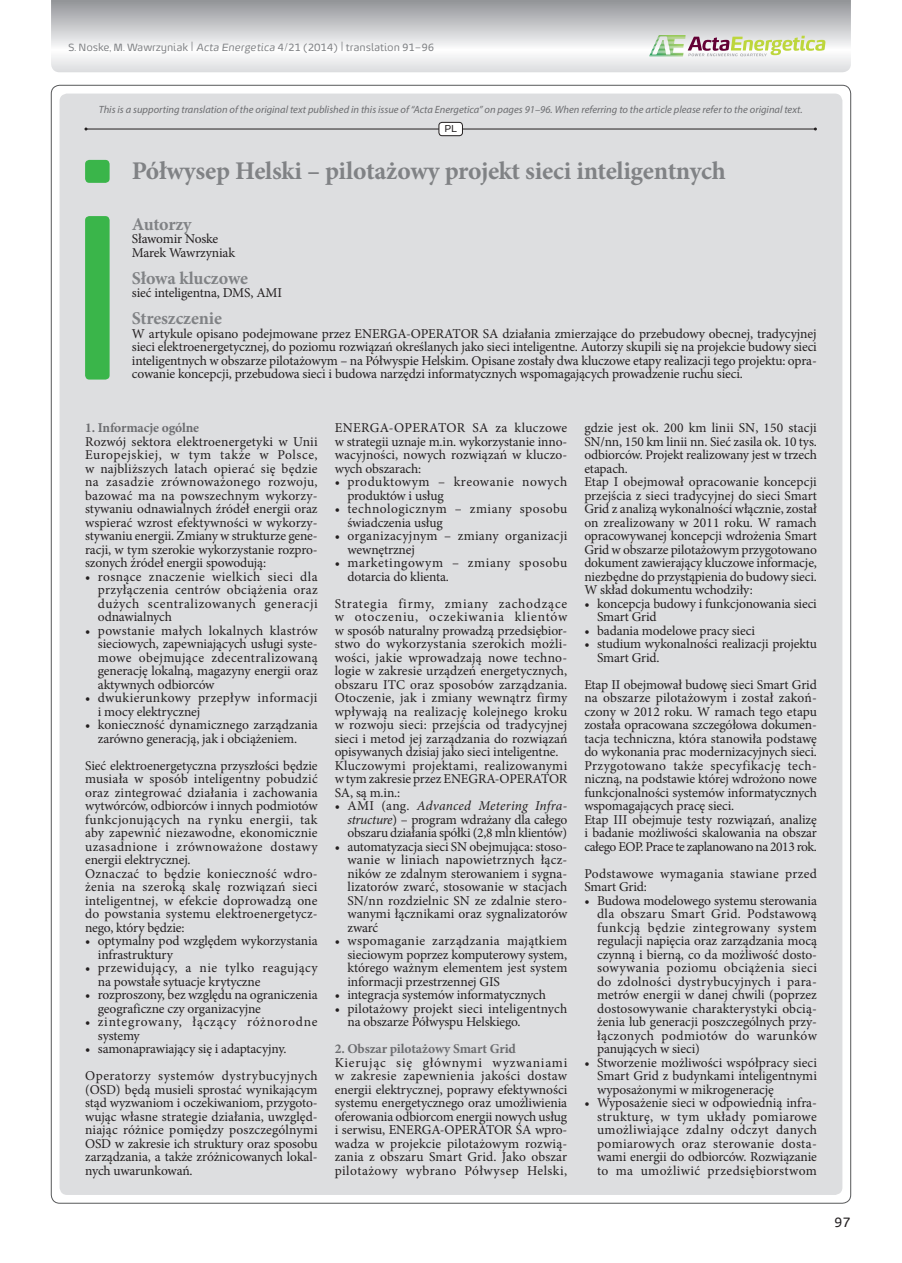
<style>
.page{position:relative;width:902px;height:1263px;background:#fff}
.page>*{position:absolute;margin:0;border:0;box-sizing:border-box;transform-origin:0 0}
.t1{font:700 25.5px "Minion Pro";letter-spacing:-.01em;color:#808285}
.t2{font:700 18px "Minion Pro";letter-spacing:-.01em;color:#808285}
.t3{font:13.5px/13.5px "Minion Pro";letter-spacing:-.005em;color:#231f20;text-align:justify}
.t4{font:13.5px/27px "Minion Pro";letter-spacing:.015em;color:#231f20}
.t5{font:13.5px/13.5px "Minion Pro";letter-spacing:.02em;color:#231f20}
.t6{font:13.5px/13.5px "Minion Pro";letter-spacing:.025em;color:#231f20}
.t7{font:13.5px/13.5px "Minion Pro";letter-spacing:.03em;color:#231f20}
.t8{font:13.5px/13.5px "Minion Pro";letter-spacing:.035em;color:#231f20}
.t9{font:700 13.5px "Minion Pro";letter-spacing:-.01em;color:#6c6d70}
.t10{font:13.5px/13.5px "Minion Pro";letter-spacing:.055em;color:#231f20}
.t11{font:13.5px "Energa";color:#231f20}
.t12{font:italic 10.5px "Myriad Pro";color:#6c6d70}
.t13{font:10.5px "Energa";letter-spacing:-.01em;color:#808285}
.t14{font:10.05px "Energa";color:#231f20}
.s1{font-size:13.5px}
.s2{font-style:italic}
</style>
<div class="page">
<div style="left:60px;top:94px;width:782px;height:1101px;background:#dddee0;border-radius:8px"></div>
<svg style="left:51px;top:0;width:799px;height:72px"></svg>
<svg style="left:649px;top:35px;width:176px;height:21px"></svg>
<div style="left:85px;top:160px;width:25px;height:23px;background:#3ab54a;border-radius:4px"></div>
<div style="left:85px;top:216px;width:25px;height:164px;background:#3ab54a;border-radius:4px"></div>
<hr style="left:86px;top:129px;width:729px;height:1px;background:#231f20">
<div style="left:439px;top:122px;width:23px;height:14px;background:#fff;border-radius:3px"></div>
<div style="left:438px;top:122px;width:25px;height:14px;border:1px solid #231f20;border-radius:3px"></div>
<p class="t13" style="left:68px;top:41px;width:367px">S. Noske, M. Wawrzyniak <span class="s1">|</span> <span class="s2">Acta Energetica</span> 4/21 (2014) <span class="s1">|</span> translation 91–96</p>
<p class="t12" style="left:99px;top:103px;width:705px">This is a supporting translation of the original text published in this issue of “Acta Energetica” on pages 91–96. When referring to the article please refer to the original text.</p>
<p class="t14" style="left:444px;top:122px;width:14px">PL</p>
<h1 class="t1" style="left:132px;top:153px;width:595px">Półwysep Helski – pilotażowy projekt sieci inteligentnych</h1>
<h2 class="t2" style="left:132px;top:211px;width:61px">Autorzy</h2>
<p class="t3" style="left:132px;top:232px;width:105px">Sławomir Noske<br>Marek Wawrzyniak</p>
<h2 class="t2" style="left:132px;top:265px;width:118px">Słowa kluczowe</h2>
<p class="t3" style="left:132px;top:286px;width:152px">sieć inteligentna, DMS, AMI</p>
<h2 class="t2" style="left:132px;top:306px;width:92px">Streszczenie</h2>
<p class="t3" style="left:132px;top:327px;width:686px">W artykule opisano podejmowane przez ENERGA-OPERATOR SA działania zmierzające do przebudowy obecnej, tradycyjnej sieci elektroenergetycznej, do poziomu rozwiązań określanych jako sieci inteligentne. Autorzy skupili się na projekcie budowy sieci inteligentnych w obszarze pilotażowym – na Półwyspie Helskim. Opisane zostały dwa kluczowe etapy realizacji tego projektu: opra&shy;cowanie koncepcji, przebudowa sieci i budowa narzędzi informatycznych wspomagających prowadzenie ruchu sieci.</p>
<p class="t9" style="left:85px;top:418px;width:116px">1. Informacje ogólne</p>
<p class="t3" style="left:85px;top:435px;width:234px">Rozwój sektora elektroenergetyki w Unii Europejskiej, w tym także w Polsce, w najbliższych latach opierać się będzie na zasadzie zrównoważonego rozwoju, bazować ma na powszechnym wykorzy&shy;stywaniu odnawialnych źródeł energii oraz wspierać wzrost efektywności w wykorzy&shy;stywaniu energii. Zmiany w strukturze gene&shy;racji, w tym szerokie wykorzystanie rozpro&shy;szonych źródeł energii spowodują:</p>
<p class="t3" style="left:98px;top:570px;width:221px;text-indent:-13px">• rosnące znaczenie wielkich sieci dla przyłączenia centrów obciążenia oraz dużych scentralizowanych generacji odnawialnych</p>
<p class="t3" style="left:98px;top:624px;width:221px;text-indent:-13px">• powstanie małych lokalnych klastrów sieciowych, zapewniających usługi syste&shy;mowe obejmujące zdecentralizowaną generację lokalną, magazyny energii oraz aktywnych odbiorców</p>
<p class="t6" style="left:98px;top:691px;width:221px;text-indent:-13px">• dwukierunkowy przepływ informacji i mocy elektrycznej</p>
<p class="t3" style="left:85px;top:718px;width:234px;text-align:center">• konieczność dynamicznego zarządzania zarówno generacją, jak i obciążeniem.</p>
<p class="t3" style="left:85px;top:759px;width:234px;text-align:left">Sieć elektroenergetyczna przyszłości będzie musiała w sposób inteligentny pobudzić oraz zintegrować działania i zachowania wytwórców, odbiorców i innych podmiotów funkcjonujących na rynku energii, tak aby zapewnić niezawodne, ekonomicznie uzasadnione i zrównoważone dostawy energii elektrycznej.<br>Oznaczać to będzie konieczność wdro&shy;żenia na szeroką skalę rozwiązań sieci inteligentnej, w efekcie doprowadzą one do powstania systemu elektroenergetycz&shy;nego, który będzie:</p>
<p class="t3" style="left:98px;top:934px;width:221px;text-indent:-13px">• optymalny pod względem wykorzystania infrastruktury</p>
<p class="t5" style="left:98px;top:961px;width:221px;text-indent:-13px">• przewidujący, a nie tylko reagujący na powstałe sytuacje krytyczne</p>
<p class="t3" style="left:98px;top:988px;width:221px;text-indent:-13px">• rozproszony, bez względu na ograniczenia geograficzne czy organizacyjne</p>
<p class="t10" style="left:98px;top:1015px;width:221px;text-indent:-13px">• zintegrowany, łączący różnorodne systemy</p>
<p class="t4" style="left:85px;top:1035px;width:234px">• samonaprawiający się i adaptacyjny.<br>Operatorzy systemów dystrybucyjnych</p>
<p class="t3" style="left:85px;top:1083px;width:234px">(OSD) będą musieli sprostać wynikającym stąd wyzwaniom i oczekiwaniom, przygoto&shy;wując własne strategie działania, uwzględ&shy;niając różnice pomiędzy poszczególnymi OSD w zakresie ich struktury oraz sposobu zarządzania, a także zróżnicowanych lokal&shy;nych uwarunkowań.</p>
<p class="t3" style="left:335px;top:421px;width:234px">ENERGA-OPERATOR SA za kluczowe w strategii uznaje m.in. wykorzystanie inno&shy;wacyjności, nowych rozwiązań w kluczo&shy;wych obszarach:</p>
<p class="t6" style="left:347px;top:475px;width:221px;text-indent:-13px">• produktowym – kreowanie nowych produktów i usług</p>
<p class="t7" style="left:347px;top:502px;width:221px;text-indent:-13px">• technologicznym – zmiany sposobu świadczenia usług</p>
<p class="t5" style="left:347px;top:529px;width:221px;text-indent:-13px">• organizacyjnym – zmiany organizacji wewnętrznej</p>
<p class="t8" style="left:347px;top:556px;width:221px;text-indent:-13px">• marketingowym – zmiany sposobu dotarcia do klienta.</p>
<p class="t3" style="left:335px;top:597px;width:234px;text-align:left">Strategia firmy, zmiany zachodzące w otoczeniu, oczekiwania klientów w sposób naturalny prowadzą przedsiębior&shy;stwo do wykorzystania szerokich możli&shy;wości, jakie wprowadzają nowe techno&shy;logie w zakresie urządzeń energetycznych, obszaru ITC oraz sposobów zarządzania.<br>Otoczenie, jak i zmiany wewnątrz firmy wpływają na realizację kolejnego kroku w rozwoju sieci: przejścia od tradycyjnej sieci i metod jej zarządzania do rozwiązań opisywanych dzisiaj jako sieci inteligentne.<br>Kluczowymi projektami, realizowanymi w tym zakresie przez ENEGRA-OPERATOR SA, są m.in.:</p>
<p class="t3" style="left:347px;top:799px;width:221px;text-indent:-13px">• AMI (ang. <span class="s2">Advanced Metering Infra&shy;structure</span>) – program wdrażany dla całego obszaru działania spółki (2,8 mln klientów)</p>
<p class="t3" style="left:347px;top:840px;width:221px;text-indent:-13px">• automatyzacja sieci SN obejmująca: stoso&shy;wanie w liniach napowietrznych łącz&shy;ników ze zdalnym sterowaniem i sygna&shy;lizatorów zwarć, stosowanie w stacjach SN/nn rozdzielnic SN ze zdalnie stero&shy;wanymi łącznikami oraz sygnalizatorów zwarć</p>
<p class="t3" style="left:347px;top:934px;width:221px;text-indent:-13px">• wspomaganie zarządzania majątkiem sieciowym poprzez komputerowy system, którego ważnym elementem jest system informacji przestrzennej GIS</p>
<p class="t3" style="left:335px;top:988px;width:213px">• integracja systemów informatycznych</p>
<p class="t3" style="left:347px;top:1002px;width:221px;text-indent:-13px">• pilotażowy projekt sieci inteligentnych na obszarze Półwyspu Helskiego.</p>
<p class="t9" style="left:335px;top:1039px;width:183px">2. Obszar pilotażowy Smart Grid</p>
<p class="t3" style="left:335px;top:1056px;width:234px">Kierując się głównymi wyzwaniami w zakresie zapewnienia jakości dostaw energii elektrycznej, poprawy efektywności systemu energetycznego oraz umożliwienia oferowania odbiorcom energii nowych usług i serwisu, ENERGA-OPERATOR SA wpro&shy;wadza w projekcie pilotażowym rozwią&shy;zania z obszaru Smart Grid. Jako obszar pilotażowy wybrano Półwysep Helski,</p>
<p class="t3" style="left:584px;top:421px;width:234px;text-align:left">gdzie jest ok. 200 km linii SN, 150 stacji SN/nn, 150 km linii nn. Sieć zasila ok. 10 tys. odbiorców. Projekt realizowany jest w trzech etapach.<br>Etap I obejmował opracowanie koncepcji przejścia z sieci tradycyjnej do sieci Smart Grid z analizą wykonalności włącznie, został on zrealizowany w 2011 roku. W ramach opracowywanej koncepcji wdrożenia Smart Grid w obszarze pilotażowym przygotowano dokument zawierający kluczowe informacje, niezbędne do przystąpienia do budowy sieci.<br>W skład dokumentu wchodziły:</p>
<p class="t3" style="left:597px;top:597px;width:221px;text-indent:-13px">• koncepcja budowy i funkcjonowania sieci<br>Smart Grid</p>
<p class="t3" style="left:584px;top:624px;width:172px">• badania modelowe pracy sieci</p>
<p class="t3" style="left:597px;top:637px;width:221px;text-indent:-13px">• studium wykonalności realizacji projektu<br>Smart Grid.</p>
<p class="t3" style="left:584px;top:678px;width:234px;text-align:left">Etap II obejmował budowę sieci Smart Grid na obszarze pilotażowym i został zakoń&shy;czony w 2012 roku. W ramach tego etapu została opracowana szczegółowa dokumen&shy;tacja techniczna, która stanowiła podstawę do wykonania prac modernizacyjnych sieci.<br>Przygotowano także specyfikację tech&shy;niczną, na podstawie której wdrożono nowe funkcjonalności systemów informatycznych wspomagających pracę sieci.<br>Etap III obejmuje testy rozwiązań, analizę i badanie możliwości skalowania na obszar całego EOP. Prace te zaplanowano na 2013 rok.</p>
<p class="t4" style="left:584px;top:867px;width:234px;line-height:13.5px">Podstawowe wymagania stawiane przed<br>Smart Grid:</p>
<p class="t3" style="left:597px;top:894px;width:221px;text-indent:-13px">• Budowa modelowego systemu sterowania dla obszaru Smart Grid. Podstawową funkcją będzie zintegrowany system regulacji napięcia oraz zarządzania mocą czynną i bierną, co da możliwość dosto&shy;sowywania poziomu obciążenia sieci do zdolności dystrybucyjnych i para&shy;metrów energii w danej chwili (poprzez dostosowywanie charakterystyki obcią&shy;żenia lub generacji poszczególnych przy&shy;łączonych podmiotów do warunków panujących w sieci)</p>
<p class="t3" style="left:597px;top:1056px;width:221px;text-indent:-13px">• Stworzenie możliwości współpracy sieci Smart Grid z budynkami inteligentnymi wyposażonymi w mikrogenerację</p>
<p class="t3" style="left:597px;top:1096px;width:221px;text-indent:-13px">• Wyposażenie sieci w odpowiednią infra&shy;strukturę, w tym układy pomiarowe umożliwiające zdalny odczyt danych pomiarowych oraz sterowanie dosta&shy;wami energii do odbiorców. Rozwiązanie to ma umożliwić przedsiębiorstwom</p>
<p class="t11" style="left:834px;top:1213px;width:18px">97</p>
</div>
